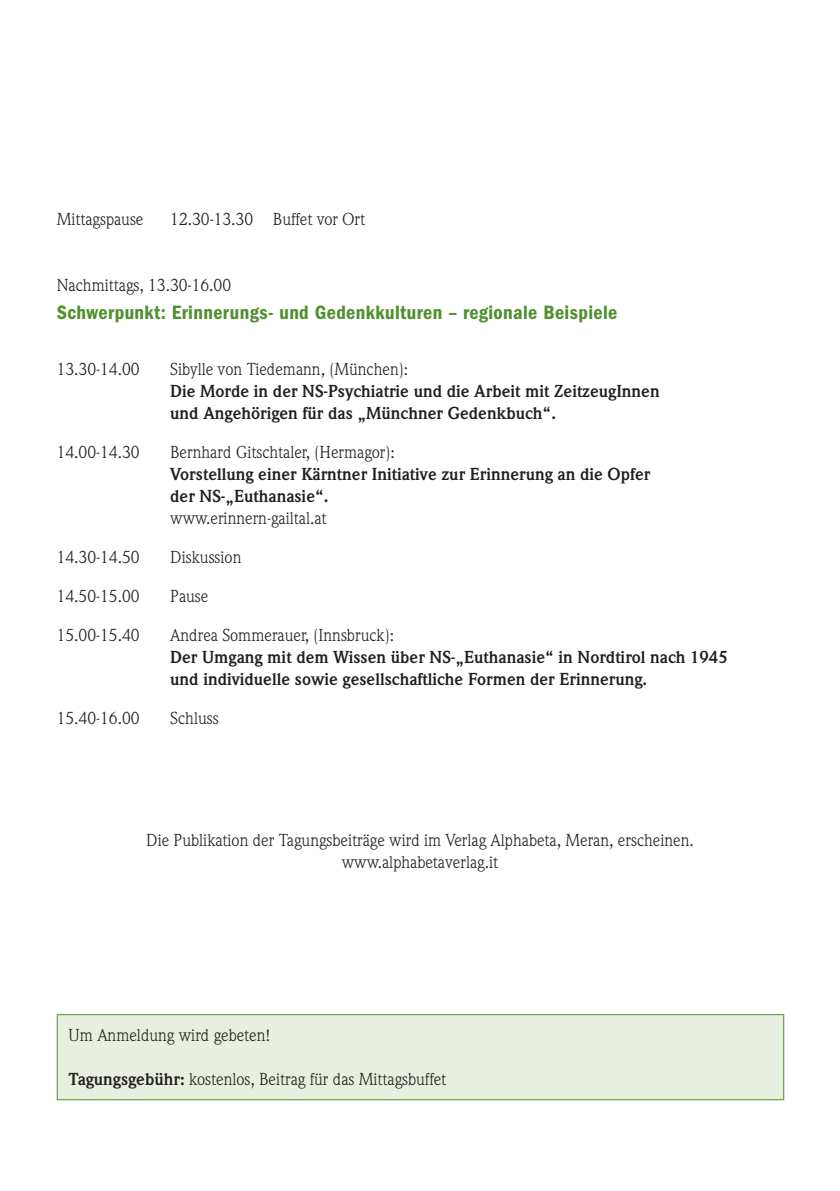
<style>
.page{position:relative;width:840px;height:1191px;background:#fff}
.page>*{position:absolute;margin:0;border:0;box-sizing:border-box;transform-origin:0 0}
.t1{font:20px "ITC Franklin Gothic Std Dm Cd";letter-spacing:.02em;color:#509030}
.t2{font:17px/22px "Weidemann Std";color:#231f20;text-align:center}
.t3{font:700 17px/22px "Weidemann Std";color:#231f20}
.s1{font-weight:700}
</style>
<div class="page">
<div style="left:57px;top:1014px;width:726px;height:85px;background:#e8efe1"></div>
<hr style="left:57px;top:1014px;width:726px;height:1px;background:#509030">
<hr style="left:57px;top:1015px;width:1px;height:84px;background:#509030">
<hr style="left:782px;top:1015px;width:1px;height:84px;background:#509030">
<hr style="left:57px;top:1099px;width:726px;height:1px;background:#509030">
<p class="t2" style="left:57px;top:208px;width:88px">Mittagspause</p>
<p class="t2" style="left:170px;top:208px;width:196px">12.30-13.30 Buffet vor Ort</p>
<p class="t2" style="left:57px;top:274px;width:176px">Nachmittags, 13.30-16.00</p>
<p class="t1" style="left:57px;top:301px;width:562px">Schwerpunkt: Erinnerungs- und Gedenkkulturen – regionale Beispiele</p>
<p class="t2" style="left:57px;top:357px;width:84px">13.30-14.00</p>
<p class="t2" style="left:170px;top:357px;width:239px">Sibylle von Tiedemann, (München):</p>
<p class="t3" style="left:170px;top:380px;width:490px">Die Morde in der NS-Psychiatrie und die Arbeit mit ZeitzeugInnen und Angehörigen für das „Münchner Gedenkbuch“.</p>
<p class="t2" style="left:57px;top:440px;width:84px">14.00-14.30</p>
<p class="t2" style="left:170px;top:440px;width:226px">Bernhard Gitschtaler, (Hermagor):</p>
<p class="t3" style="left:170px;top:463px;width:481px">Vorstellung einer Kärntner Initiative zur Erinnerung an die Opfer der NS-„Euthanasie“.</p>
<p class="t2" style="left:170px;top:506px;width:158px">www.erinnern-gailtal.at</p>
<p class="t2" style="left:57px;top:545px;width:84px">14.30-14.50</p>
<p class="t2" style="left:170px;top:545px;width:73px">Diskussion</p>
<p class="t2" style="left:57px;top:584px;width:84px">14.50-15.00</p>
<p class="t2" style="left:170px;top:584px;width:40px">Pause</p>
<p class="t2" style="left:57px;top:623px;width:84px">15.00-15.40</p>
<p class="t2" style="left:170px;top:623px;width:225px">Andrea Sommerauer, (Innsbruck):</p>
<p class="t3" style="left:170px;top:646px;width:558px">Der Umgang mit dem Wissen über NS-„Euthanasie“ in Nordtirol nach 1945 und individuelle sowie gesellschaftliche Formen der Erinnerung.</p>
<p class="t2" style="left:57px;top:706px;width:84px">15.40-16.00</p>
<p class="t2" style="left:170px;top:706px;width:50px">Schluss</p>
<p class="t2" style="left:146px;top:828px;width:549px">Die Publikation der Tagungsbeiträge wird im Verlag Alphabeta, Meran, erscheinen. www.alphabetaverlag.it</p>
<p class="t2" style="left:69px;top:1024px;width:203px">Um Anmeldung wird gebeten!</p>
<p class="t2" style="left:69px;top:1068px;width:379px"><span class="s1">Tagungsgebühr:</span> kostenlos, Beitrag für das Mittagsbuffet</p>
</div>
